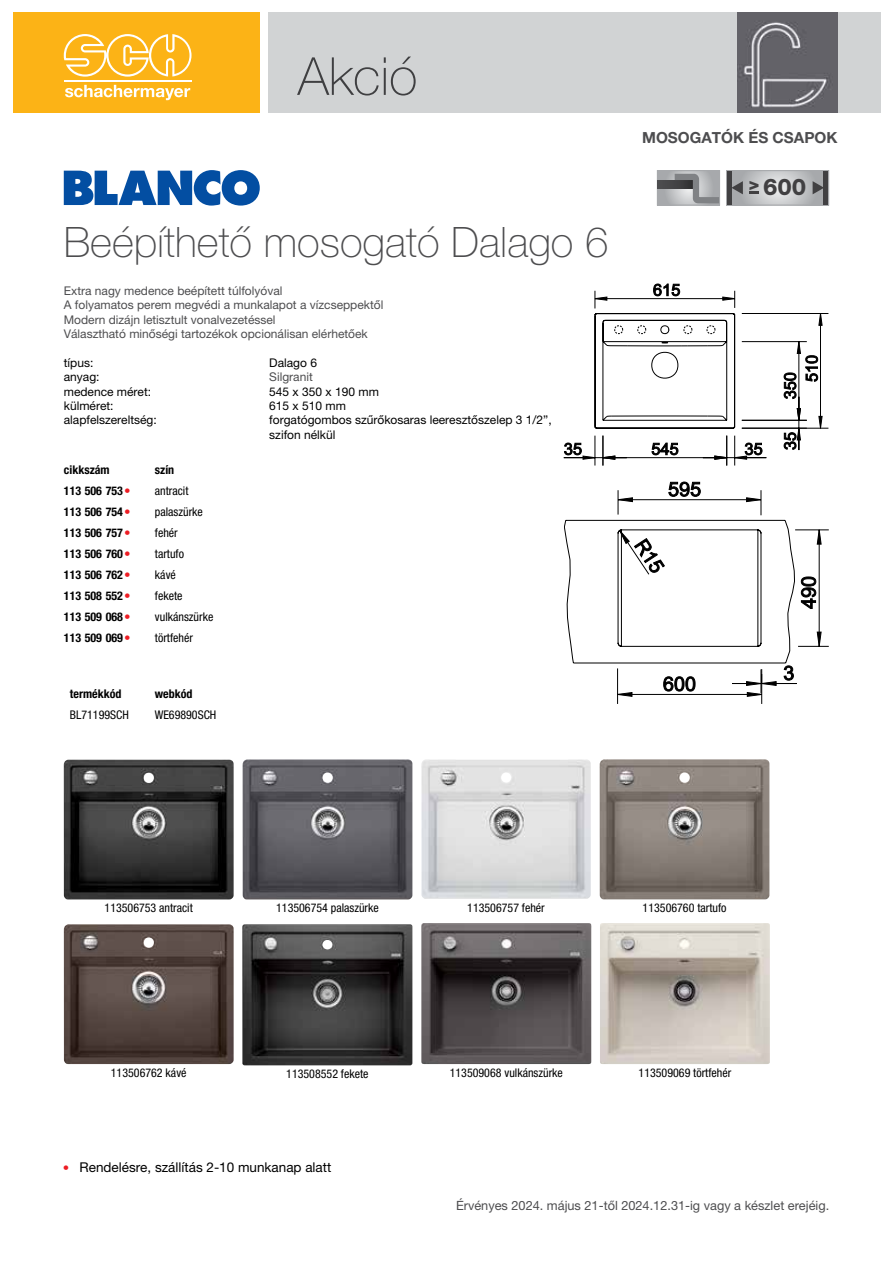
<style>
.page{position:relative;width:893px;height:1263px;background:#fff}
.page>*{position:absolute;margin:0;border:0;box-sizing:border-box;transform-origin:0 0}
.t1{font:100 52.5px "Helvetica Neue LT Pro";color:#4d4d4f}
.t2{font:100 42px "Helvetica Neue LT Pro";color:#4d4d4f}
.t3{font:800 22.95px "Helvetica Neue LT Pro";color:#414042}
.t4{font:700 15.3px "Helvetica Neue LT Pro";color:#4d4d4f}
.t5{font:13.5px "Helvetica Neue LT Pro";color:#000}
.t6{font:12.75px "Helvetica Neue LT Pro";color:#4d4d4f}
.t7{font:condensed 12px "Helvetica Neue LT Pro";color:#000}
.t8{font:12px/14.4px "Helvetica Neue LT Pro";color:#4d4d4f}
.t9{font:12px/14.4px "Helvetica Neue LT Pro";color:#000}
.t10{font:700 condensed 12px "Helvetica Neue LT Pro";color:#000}
.t11{font:4.5px "Webdings";color:#ed1d24}
</style>
<div class="page">
<svg style="left:64px;top:170px;width:196px;height:36px"></svg>
<svg style="left:657px;top:170px;width:63px;height:36px;background:#9c9da0"></svg>
<svg style="left:726px;top:170px;width:103px;height:36px;background:#aeafb1"></svg>
<img style="left:64px;top:760px;width:170px;height:139px">
<img style="left:243px;top:759px;width:169px;height:140px">
<img style="left:421px;top:759px;width:170px;height:140px">
<img style="left:600px;top:759px;width:169px;height:140px">
<img style="left:64px;top:924px;width:170px;height:140px">
<img style="left:242px;top:924px;width:170px;height:141px">
<img style="left:421px;top:923px;width:170px;height:141px">
<img style="left:600px;top:923px;width:170px;height:141px">
<hr style="left:742px;top:341px;width:65px;height:1px;background:#000">
<svg style="left:818px;top:314px;width:4px;height:12px"></svg>
<hr style="left:820px;top:313px;width:1px;height:58px;background:#000">
<hr style="left:742px;top:428px;width:86px;height:1px;background:#000">
<hr style="left:742px;top:313px;width:86px;height:1px;background:#000">
<hr style="left:742px;top:420px;width:65px;height:1px;background:#000">
<svg style="left:784px;top:341px;width:38px;height:109px"></svg>
<svg style="left:652px;top:443px;width:26px;height:12px"></svg>
<hr style="left:603px;top:457px;width:62px;height:1px;background:#000">
<hr style="left:665px;top:457px;width:62px;height:1px;background:#000">
<svg style="left:564px;top:436px;width:63px;height:29px"></svg>
<hr style="left:735px;top:457px;width:31px;height:1px;background:#000">
<svg style="left:703px;top:436px;width:59px;height:29px"></svg>
<svg style="left:594px;top:284px;width:141px;height:145px"></svg>
<hr style="left:762px;top:683px;width:34px;height:1px;background:#000">
<hr style="left:617px;top:668px;width:1px;height:36px;background:#000">
<hr style="left:761px;top:669px;width:1px;height:35px;background:#000">
<svg style="left:801px;top:576px;width:15px;height:33px"></svg>
<svg style="left:817px;top:529px;width:5px;height:16px"></svg>
<hr style="left:819px;top:588px;width:1px;height:58px;background:#000">
<hr style="left:819px;top:530px;width:1px;height:58px;background:#000">
<hr style="left:798px;top:646px;width:31px;height:1px;background:#000">
<hr style="left:795px;top:530px;width:34px;height:1px;background:#000">
<svg style="left:817px;top:632px;width:5px;height:15px"></svg>
<svg style="left:564px;top:482px;width:231px;height:215px"></svg>
<div style="left:13px;top:13px;width:246px;height:100px;background:#fcb316"></div>
<div style="left:268px;top:13px;width:612px;height:100px;background:#d1d3d4"></div>
<svg style="left:64px;top:34px;width:128px;height:43px"></svg>
<svg style="left:65px;top:85px;width:125px;height:15px"></svg>
<hr style="left:64px;top:81px;width:128px;height:1px;background:#fff">
<img style="left:737px;top:13px;width:100px;height:100px">
<h1 class="t1" style="left:298px;top:46px;width:121px">Akció</h1>
<h2 class="t2" style="left:64px;top:218px;width:546px">Beépíthető mosogató Dalago 6</h2>
<p class="t8" style="left:64px;top:283px;width:321px">Extra nagy medence beépített túlfolyóval<br>A folyamatos perem megvédi a munkalapot a vízcseppektől Modern dizájn letisztult vonalvezetéssel<br>Választható minőségi tartozékok opcionálisan elérhetőek</p>
<p class="t9" style="left:64px;top:355px;width:31px">típus:</p>
<p class="t9" style="left:269px;top:355px;width:49px">Dalago 6</p>
<p class="t9" style="left:64px;top:370px;width:37px">anyag:</p>
<p class="t8" style="left:269px;top:370px;width:45px">Silgranit</p>
<p class="t9" style="left:64px;top:384px;width:89px">medence méret:</p>
<p class="t9" style="left:269px;top:384px;width:111px">545 x 350 x 190 mm</p>
<p class="t9" style="left:64px;top:398px;width:51px">külméret:</p>
<p class="t9" style="left:269px;top:398px;width:78px">615 x 510 mm</p>
<p class="t9" style="left:64px;top:413px;width:95px">alapfelszereltség:</p>
<p class="t9" style="left:269px;top:413px;width:284px">forgatógombos szűrőkosaras leeresztőszelep 3 1/2”, szifon nélkül</p>
<p class="t10" style="left:64px;top:463px;width:47px">cikkszám</p>
<p class="t10" style="left:155px;top:463px;width:21px">szín</p>
<p class="t10" style="left:64px;top:484px;width:61px">113 506 753</p>
<p class="t11" style="left:125px;top:488px;width:6px">■</p>
<p class="t7" style="left:155px;top:484px;width:35px">antracit</p>
<p class="t10" style="left:64px;top:505px;width:61px">113 506 754</p>
<p class="t11" style="left:125px;top:509px;width:6px">■</p>
<p class="t7" style="left:155px;top:505px;width:49px">palaszürke</p>
<p class="t10" style="left:64px;top:526px;width:61px">113 506 757</p>
<p class="t11" style="left:125px;top:530px;width:6px">■</p>
<p class="t7" style="left:155px;top:526px;width:24px">fehér</p>
<p class="t10" style="left:64px;top:547px;width:61px">113 506 760</p>
<p class="t11" style="left:125px;top:551px;width:6px">■</p>
<p class="t7" style="left:155px;top:547px;width:31px">tartufo</p>
<p class="t10" style="left:64px;top:568px;width:61px">113 506 762</p>
<p class="t11" style="left:125px;top:572px;width:6px">■</p>
<p class="t7" style="left:155px;top:568px;width:22px">kávé</p>
<p class="t10" style="left:64px;top:589px;width:61px">113 508 552</p>
<p class="t11" style="left:125px;top:593px;width:6px">■</p>
<p class="t7" style="left:155px;top:589px;width:29px">fekete</p>
<p class="t10" style="left:64px;top:610px;width:61px">113 509 068</p>
<p class="t11" style="left:125px;top:614px;width:6px">■</p>
<p class="t7" style="left:155px;top:610px;width:60px">vulkánszürke</p>
<p class="t10" style="left:64px;top:631px;width:61px">113 509 069</p>
<p class="t11" style="left:125px;top:635px;width:6px">■</p>
<p class="t7" style="left:155px;top:631px;width:39px">törtfehér</p>
<p class="t10" style="left:70px;top:686px;width:53px">termékkód</p>
<p class="t10" style="left:155px;top:686px;width:39px">webkód</p>
<p class="t7" style="left:70px;top:707px;width:61px">BL71199SCH</p>
<p class="t7" style="left:155px;top:707px;width:63px">WE69890SCH</p>
<p class="t4" style="left:642px;top:128px;width:197px">MOSOGATÓK ÉS CSAPOK</p>
<h3 class="t3" style="left:749px;top:173px;width:59px"><sup>&gt;</sup> 600</h3>
<p class="t7" style="left:105px;top:901px;width:90px">113506753 antracit</p>
<p class="t7" style="left:276px;top:901px;width:104px">113506754 palaszürke</p>
<p class="t7" style="left:467px;top:900px;width:79px">113506757 fehér</p>
<p class="t7" style="left:643px;top:901px;width:85px">113506760 tartufo</p>
<p class="t7" style="left:111px;top:1066px;width:77px">113506762 kávé</p>
<p class="t7" style="left:286px;top:1067px;width:84px">113508552 fekete</p>
<p class="t7" style="left:450px;top:1066px;width:115px">113509068 vulkánszürke</p>
<p class="t7" style="left:639px;top:1066px;width:94px">113509069 törtfehér</p>
<p class="t5" style="left:64px;top:1159px;width:269px"><sup>■</sup> Rendelésre, szállítás 2-10 munkanap alatt</p>
<p class="t6" style="left:456px;top:1198px;width:375px">Érvényes 2024. május 21-től 2024.12.31-ig vagy a készlet erejéig.</p>
</div>
